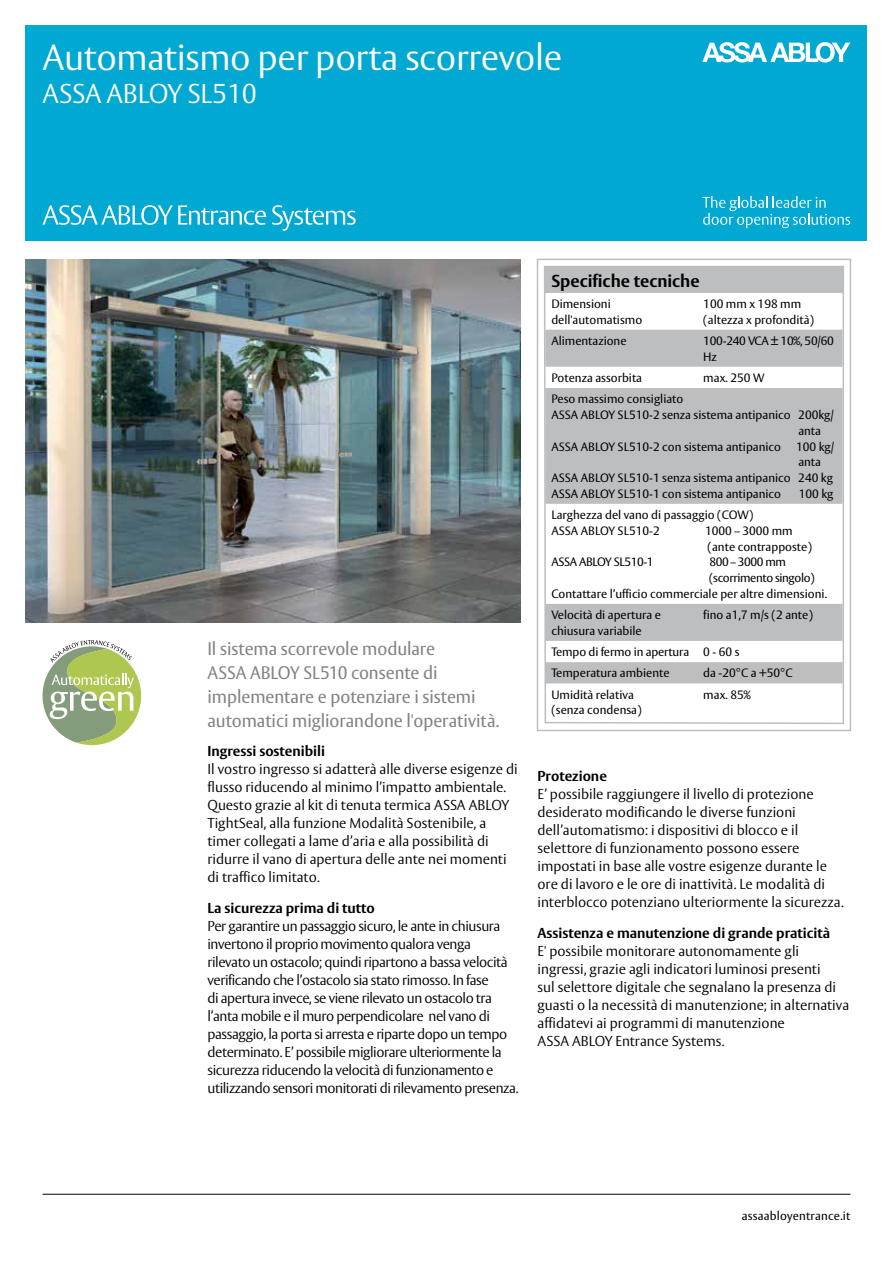
<style>
.page{position:relative;width:893px;height:1263px;background:#fff}
.page>*{position:absolute;margin:0;border:0;box-sizing:border-box;transform-origin:0 0}
.t1{font:300 36px "ASSA Vesta";letter-spacing:-.01em;color:#fff}
.t2{font:300 27px "ASSA Vesta";letter-spacing:-.01em;color:#fff}
.t3{font:18px/24px "ASSA Vesta";letter-spacing:-.005em;color:#808285}
.t4{font:700 17.25px "ASSA Vesta";color:#000}
.t5{font:300 14.25px/18px "ASSA Vesta";color:#000}
.t6{font:300 14.25px/18px "ASSA Vesta";letter-spacing:-.03em;color:#000}
.t7{font:12px/15.8px "ASSA Vesta";color:#000}
.t8{font:12px "ASSA Vesta";letter-spacing:-.03em;color:#000}
.t9{font:12px/15.8px "ASSA Vesta";letter-spacing:-.02em;color:#000}
.s1{font-weight:700}
</style>
<div class="page">
<hr style="left:43px;top:1194px;width:807px;height:1px;background:#000">
<div style="left:25px;top:26px;width:842px;height:215px;background:#00a8d2"></div>
<svg style="left:702px;top:196px;width:148px;height:32px"></svg>
<svg style="left:702px;top:42px;width:148px;height:20px"></svg>
<svg style="left:43px;top:640px;width:98px;height:105px"></svg>
<svg style="left:43px;top:205px;width:313px;height:26px"></svg>
<img style="left:25px;top:259px;width:495px;height:364px">
<svg style="left:544px;top:265px;width:300px;height:459px"></svg>
<div style="left:537px;top:259px;width:314px;height:472px;border:2px solid #bcbec0"></div>
<p class="t1" style="left:43px;top:36px;width:521px">Automatismo per porta scorrevole</p>
<p class="t2" style="left:43px;top:77px;width:216px">ASSA ABLOY SL510</p>
<p class="t3" style="left:207px;top:638px;width:293px">Il sistema scorrevole modulare<br>ASSA ABLOY SL510 consente di implementare e potenziare i sistemi automatici migliorandone l'operatività.</p>
<p class="t5" style="left:207px;top:743px;width:312px"><span class="s1">Ingressi sostenibili<br></span>Il vostro ingresso si adatterà alle diverse esigenze di flusso riducendo al minimo l’impatto ambientale.<br>Questo grazie al kit di tenuta termica ASSA ABLOY TightSeal, alla funzione Modalità Sostenibile, a timer collegati a lame d’aria e alla possibilità di ridurre il vano di apertura delle ante nei momenti di traffico limitato.</p>
<p class="t6" style="left:207px;top:899px;width:312px"><span class="s1">La sicurezza prima di tutto<br></span>Per garantire un passaggio sicuro, le ante in chiusura invertono il proprio movimento qualora venga<br>rilevato un ostacolo; quindi ripartono a bassa velocità verificando che l’ostacolo sia stato rimosso. In fase<br>di apertura invece, se viene rilevato un ostacolo tra l’anta mobile e il muro perpendicolare nel vano di passaggio, la porta si arresta e riparte dopo un tempo determinato. E’ possibile migliorare ulteriormente la sicurezza riducendo la velocità di funzionamento e utilizzando sensori monitorati di rilevamento presenza.</p>
<p class="t4" style="left:551px;top:270px;width:150px">Specifiche tecniche</p>
<p class="t7" style="left:551px;top:296px;width:92px">Dimensioni dell'automatismo</p>
<p class="t7" style="left:703px;top:296px;width:112px">100 mm x 198 mm (altezza x profondità)</p>
<p class="t7" style="left:551px;top:333px;width:77px">Alimentazione</p>
<p class="t9" style="left:703px;top:333px;width:132px">100-240 VCA ± 10%, 50/60<br>Hz</p>
<p class="t7" style="left:551px;top:370px;width:92px">Potenza assorbita</p>
<p class="t7" style="left:703px;top:370px;width:63px">max. 250 W</p>
<p class="t7" style="left:551px;top:392px;width:134px">Peso massimo consigliato</p>
<p class="t7" style="left:551px;top:407px;width:284px">ASSA ABLOY SL510-2 senza sistema antipanico 200kg/</p>
<p class="t7" style="left:798px;top:423px;width:24px">anta</p>
<p class="t7" style="left:551px;top:439px;width:231px">ASSA ABLOY SL510-2 con sistema antipanico</p>
<p class="t7" style="left:796px;top:439px;width:40px">100 kg/</p>
<p class="t7" style="left:798px;top:455px;width:24px">anta</p>
<p class="t7" style="left:551px;top:470px;width:283px">ASSA ABLOY SL510-1 senza sistema antipanico 240 kg</p>
<p class="t7" style="left:551px;top:486px;width:231px">ASSA ABLOY SL510-1 con sistema antipanico</p>
<p class="t7" style="left:799px;top:486px;width:36px">100 kg</p>
<p class="t7" style="left:551px;top:507px;width:204px">Larghezza del vano di passaggio (COW)<br>ASSA ABLOY SL510-2</p>
<p class="t7" style="left:705px;top:523px;width:108px">1000 – 3000 mm (ante contrapposte)</p>
<p class="t8" style="left:551px;top:555px;width:104px">ASSA ABLOY SL510-1</p>
<p class="t8" style="left:709px;top:555px;width:78px">800 – 3000 mm</p>
<p class="t8" style="left:709px;top:571px;width:107px">(scorrimento singolo)</p>
<p class="t7" style="left:551px;top:586px;width:277px">Contattare l’ufficio commerciale per altre dimensioni.</p>
<p class="t7" style="left:551px;top:607px;width:111px">Velocità di apertura e chiusura variabile</p>
<p class="t7" style="left:703px;top:607px;width:111px">fino a1,7 m/s (2 ante)</p>
<p class="t7" style="left:551px;top:642px;width:190px;line-height:21.3px">Tempo di fermo in apertura 0 - 60 s<br>Temperatura ambiente</p>
<p class="t7" style="left:703px;top:666px;width:91px">da -20°C a +50°C</p>
<p class="t7" style="left:551px;top:687px;width:92px">Umidità relativa (senza condensa)</p>
<p class="t7" style="left:703px;top:687px;width:49px">max. 85%</p>
<p class="t5" style="left:537px;top:768px;width:308px"><span class="s1">Protezione<br></span>E’ possibile raggiungere il livello di protezione desiderato modificando le diverse funzioni dell’automatismo: i dispositivi di blocco e il selettore di funzionamento possono essere impostati in base alle vostre esigenze durante le ore di lavoro e le ore di inattività. Le modalità di interblocco potenziano ulteriormente la sicurezza.</p>
<p class="t5" style="left:537px;top:924px;width:313px"><span class="s1">Assistenza e manutenzione di grande praticità<br></span>E' possibile monitorare autonomamente gli ingressi, grazie agli indicatori luminosi presenti<br>sul selettore digitale che segnalano la presenza di guasti o la necessità di manutenzione; in alternativa affidatevi ai programmi di manutenzione<br>ASSA ABLOY Entrance Systems.</p>
<p class="t7" style="left:742px;top:1209px;width:110px">assaabloyentrance.it</p>
</div>
